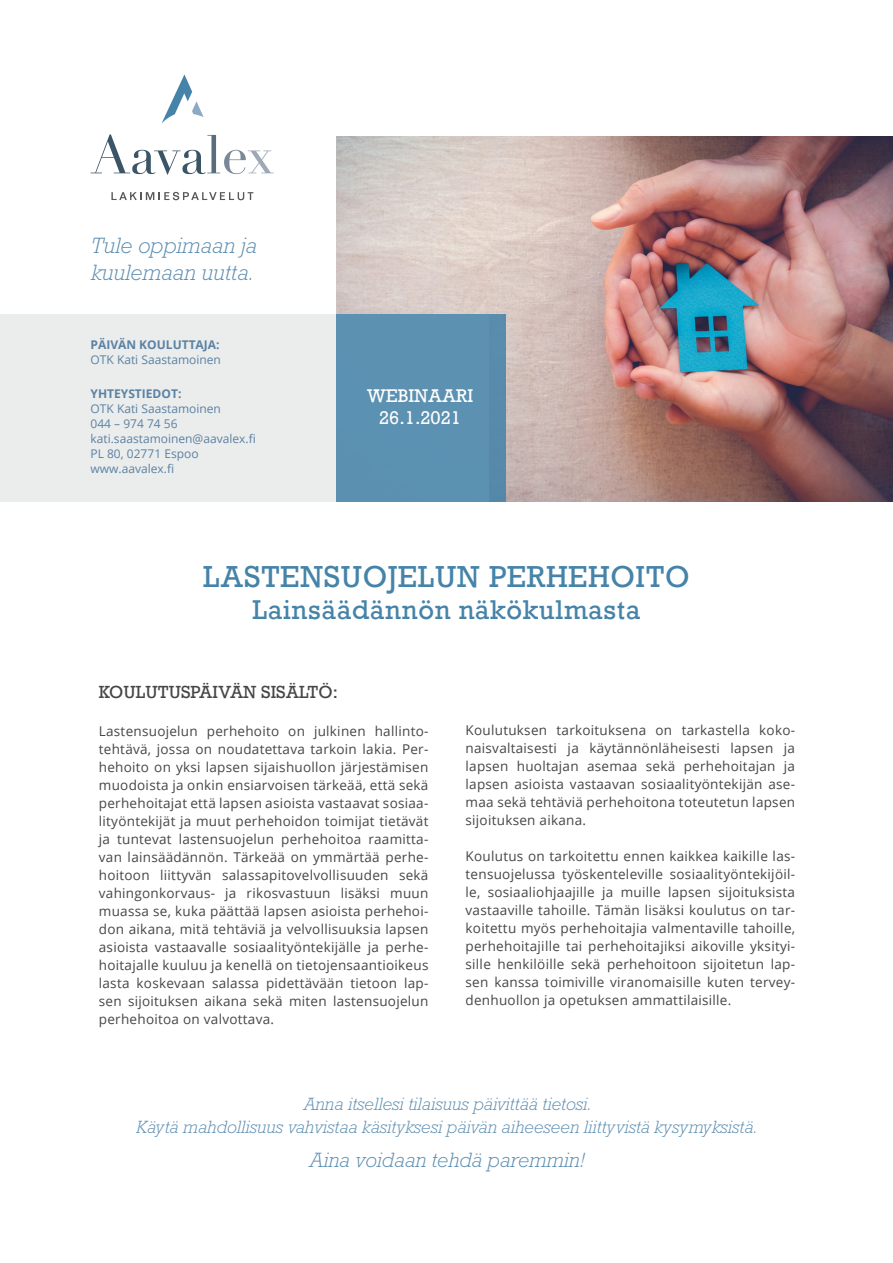
<style>
.page{position:relative;width:893px;height:1263px;background:#fff}
.page>*{position:absolute;margin:0;border:0;box-sizing:border-box;transform-origin:0 0}
.otsikko{font:28.5px "Rockwell";letter-spacing:.02em;color:#4583a9}
.otsikko-2{font:25.5px "Rockwell";letter-spacing:.02em;color:#4583a9}
.t1{font:italic 300 22.5px "Rockwell Std";color:#5c8eb1}
.t2{font:italic 300 21px "Rockwell Std";color:#5c8eb1}
.t3{font:italic 300 18px "Rockwell Std";color:#5c8eb1}
.t4{font:17.25px/21.9px "Rockwell";color:#fff;text-align:center}
.Väliotsikko{font:16.5px "Rockwell";color:#454647}
.leipis{font:13.5px/18px "Open Sans";letter-spacing:.02em;color:#454647;text-align:justify}
.leipis-2{font:12px "Open Sans";color:#5a82a4}
.leipis-3{font:700 12px "Open Sans";color:#5a82a4}
</style>
<div class="page">
<img style="left:336px;top:136px;width:557px;height:366px">
<div style="left:0;top:315px;width:489px;height:187px;background:#eaebec"></div>
<svg style="left:91px;top:134px;width:183px;height:41px"></svg>
<svg style="left:162px;top:74px;width:42px;height:49px"></svg>
<svg style="left:111px;top:192px;width:142px;height:8px"></svg>
<div style="left:336px;top:315px;width:170px;height:187px;background:#5b91b2"></div>
<p class="t1" style="left:91px;top:233px;width:167px">Tule oppimaan ja</p>
<p class="t1" style="left:91px;top:260px;width:164px">kuulemaan uutta.</p>
<p class="leipis-3" style="left:91px;top:336px;width:131px">PÄIVÄN KOULUTTAJA:</p>
<p class="leipis-2" style="left:91px;top:351px;width:132px">OTK Kati Saastamoinen</p>
<p class="leipis-3" style="left:91px;top:385px;width:92px">YHTEYSTIEDOT:</p>
<p class="leipis-2" style="left:91px;top:401px;width:132px">OTK Kati Saastamoinen</p>
<p class="leipis-2" style="left:91px;top:416px;width:89px">044 – 974 74 56</p>
<p class="leipis-2" style="left:91px;top:431px;width:167px">kati.saastamoinen@aavalex.fi</p>
<p class="leipis-2" style="left:91px;top:446px;width:110px">PL 80, 02771 Espoo</p>
<p class="leipis-2" style="left:91px;top:461px;width:85px">www.aavalex.fi</p>
<p class="t4" style="left:367px;top:385px;width:108px">WEBINAARI<br>26.1.2021</p>
<p class="otsikko" style="left:203px;top:559px;width:488px">LASTENSUOJELUN PERHEHOITO</p>
<p class="otsikko-2" style="left:252px;top:594px;width:389px">Lainsäädännön näkökulmasta</p>
<p class="Väliotsikko" style="left:99px;top:682px;width:241px">KOULUTUSPÄIVÄN SISÄLTÖ:</p>
<p class="leipis" style="left:99px;top:722px;width:331px">Lastensuojelun perhehoito on julkinen hallinto&shy;tehtävä, jossa on noudatettava tarkoin lakia. Per&shy;hehoito on yksi lapsen sijaishuollon järjestämisen muodoista ja onkin ensiarvoisen tärkeää, että sekä perhehoitajat että lapsen asioista vastaavat sosiaa&shy;lityöntekijät ja muut perhehoidon toimijat tietävät ja tuntevat lastensuojelun perhehoitoa raamitta&shy;van lainsäädännön. Tärkeää on ymmärtää perhe&shy;hoitoon liittyvän salassapitovelvollisuuden sekä vahingonkorvaus- ja rikosvastuun lisäksi muun muassa se, kuka päättää lapsen asioista perhehoi&shy;don aikana, mitä tehtäviä ja velvollisuuksia lapsen asioista vastaavalle sosiaalityöntekijälle ja perhe&shy;hoitajalle kuuluu ja kenellä on tietojensaantioikeus lasta koskevaan salassa pidettävään tietoon lap&shy;sen sijoituksen aikana sekä miten lastensuojelun perhehoitoa on valvottava.</p>
<p class="leipis" style="left:466px;top:720px;width:331px">Koulutuksen tarkoituksena on tarkastella koko&shy;naisvaltaisesti ja käytännönläheisesti lapsen ja lapsen huoltajan asemaa sekä perhehoitajan ja lapsen asioista vastaavan sosiaalityöntekijän ase&shy;maa sekä tehtäviä perhehoitona toteutetun lapsen sijoituksen aikana.</p>
<p class="leipis" style="left:466px;top:846px;width:331px">Koulutus on tarkoitettu ennen kaikkea kaikille las&shy;tensuojelussa työskenteleville sosiaalityöntekijöil&shy;le, sosiaaliohjaajille ja muille lapsen sijoituksista vastaaville tahoille. Tämän lisäksi koulutus on tar&shy;koitettu myös perhehoitajia valmentaville tahoille, perhehoitajille tai perhehoitajiksi aikoville yksityi&shy;sille henkilöille sekä perhehoitoon sijoitetun lap&shy;sen kanssa toimiville viranomaisille kuten tervey&shy;denhuollon ja opetuksen ammattilaisille.</p>
<p class="t3" style="left:303px;top:1094px;width:290px">Anna itsellesi tilaisuus päivittää tietosi.</p>
<p class="t3" style="left:136px;top:1116px;width:623px">Käytä mahdollisuus vahvistaa käsityksesi päivän aiheeseen liittyvistä kysymyksistä.</p>
<p class="t2" style="left:309px;top:1148px;width:277px">Aina voidaan tehdä paremmin!</p>
</div>
